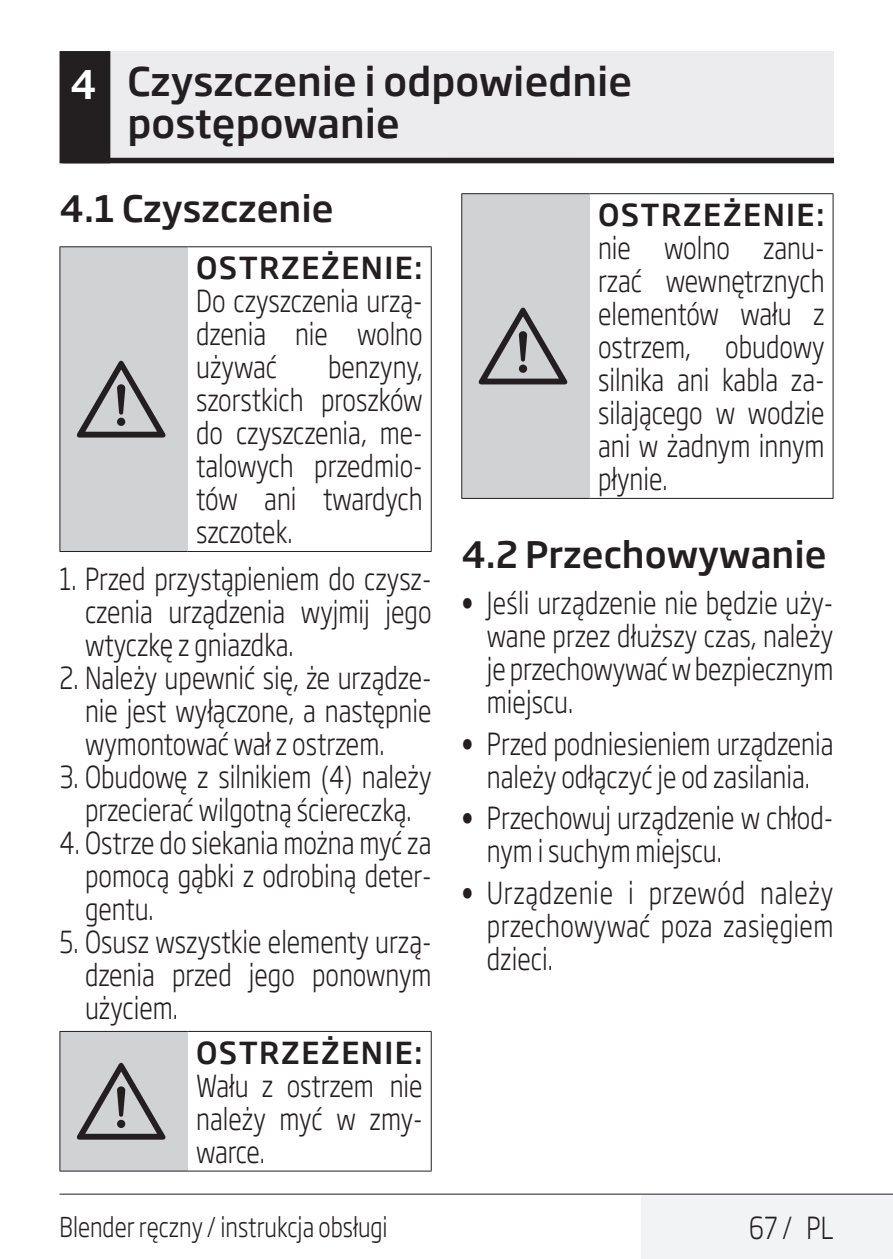
<style>
.page{position:relative;width:893px;height:1259px;background:#fff}
.page>*{position:absolute;margin:0;border:0;box-sizing:border-box;transform-origin:0 0}
.t1{font:96px "ZIWARNUN";color:#231f20}
.Unite_Baslik_Icerik{font:500 39px/42px "Soho Gothic Pro";color:#231f20}
.Alt_Baslik_Icerik{font:500 36px "Soho Gothic Pro";color:#231f20}
.Duz_Metin{font:300 30px/33px "Soho Gothic Pro";color:#231f20;text-align:justify;scale:.8 1}
.Master_Sayfa_Sağ_Num{font:300 30px "Soho Gothic Pro";color:#231f20;scale:.8 1}
.t2{font:300 27px "Soho Gothic Pro";color:#231f20;scale:.8 1}
.s1{color:#fff}
.s2{font-weight:500}
.s3{font-family:"Helvetica Neue LT Pro";font-weight:700;font-stretch:condensed}
</style>
<div class="page">
<div style="left:62px;top:51px;width:771px;height:110px;background:#ececee"></div>
<hr style="left:62px;top:159px;width:771px;height:3px;background:#231f20">
<div style="left:61px;top:53px;width:48px;height:109px;background:#231f20"></div>
<div style="left:60px;top:51px;width:50px;height:112px;border:3px solid #231f20"></div>
<div style="left:641px;top:1193px;width:252px;height:66px;background:#f2f3f4"></div>
<hr style="left:60px;top:1193px;width:833px;height:1px;background:#231f20">
<div style="left:60px;top:247px;width:128px;height:304px;background:#d1d2d4"></div>
<hr style="left:188px;top:246px;width:244px;height:1px;background:#231f20">
<hr style="left:431px;top:247px;width:1px;height:304px;background:#231f20">
<hr style="left:188px;top:551px;width:244px;height:1px;background:#231f20">
<hr style="left:60px;top:551px;width:128px;height:1px;background:#231f20">
<hr style="left:60px;top:246px;width:128px;height:1px;background:#231f20">
<hr style="left:59px;top:247px;width:1px;height:304px;background:#231f20">
<div style="left:60px;top:1031px;width:128px;height:140px;background:#d1d2d4"></div>
<hr style="left:188px;top:1031px;width:244px;height:1px;background:#231f20">
<hr style="left:431px;top:1031px;width:1px;height:139px;background:#231f20">
<hr style="left:188px;top:1170px;width:244px;height:1px;background:#231f20">
<hr style="left:60px;top:1170px;width:128px;height:1px;background:#231f20">
<hr style="left:60px;top:1031px;width:128px;height:1px;background:#231f20">
<hr style="left:59px;top:1031px;width:1px;height:139px;background:#231f20">
<div style="left:462px;top:194px;width:127px;height:304px;background:#d1d2d4"></div>
<hr style="left:589px;top:193px;width:244px;height:1px;background:#231f20">
<hr style="left:833px;top:194px;width:1px;height:304px;background:#231f20">
<hr style="left:589px;top:498px;width:244px;height:1px;background:#231f20">
<hr style="left:461px;top:498px;width:128px;height:1px;background:#231f20">
<hr style="left:461px;top:193px;width:128px;height:1px;background:#231f20">
<hr style="left:461px;top:194px;width:1px;height:304px;background:#231f20">
<p class="Unite_Baslik_Icerik" style="left:128px;top:58px;width:506px;text-indent:-57px"><span class="s1">4</span> Czyszczenie i odpowiednie postępowanie</p>
<p class="Alt_Baslik_Icerik" style="left:60px;top:180px;width:276px">4.1 Czyszczenie</p>
<p class="Duz_Metin" style="left:196px;top:249px;width:285px"><span class="s2">OSTRZEŻENIE:<br></span>Do czyszczenia urzą&shy;dzenia nie wolno używać</p>
<p class="Duz_Metin" style="left:196px;top:348px;width:285px;text-indent:132px">benzyny, szorstkich proszków do czyszczenia, me&shy;talowych przedmio&shy;tów ani twardych szczotek.</p>
<p class="Duz_Metin" style="left:85px;top:560px;width:435px;text-indent:-26px">1. Przed przystąpieniem do czysz&shy;czenia urządzenia wyjmij jego wtyczkę z gniazdka.</p>
<p class="Duz_Metin" style="left:85px;top:659px;width:435px;text-indent:-26px">2. Należy upewnić się, że urządze&shy;nie jest wyłączone, a następnie wymontować wał z ostrzem.</p>
<p class="Duz_Metin" style="left:60px;top:758px;width:467px;text-align:center">3. Obudowę z silnikiem (4) należy przecierać wilgotną ściereczką.</p>
<p class="Duz_Metin" style="left:85px;top:824px;width:435px;text-indent:-26px">4. Ostrze do siekania można myć za pomocą gąbki z odrobiną deter&shy;gentu.</p>
<p class="Duz_Metin" style="left:85px;top:923px;width:435px;text-indent:-26px">5. Osusz wszystkie elementy urzą&shy;dzenia przed jego ponownym użyciem.</p>
<p class="t1" style="left:77px;top:1050px;width:94px">A</p>
<p class="t1" style="left:77px;top:348px;width:94px">A</p>
<p class="Duz_Metin" style="left:196px;top:1034px;width:285px"><span class="s2">OSTRZEŻENIE:<br></span>Wału z ostrzem nie należy myć w zmy&shy;warce.</p>
<p class="t1" style="left:479px;top:295px;width:94px">A</p>
<p class="Duz_Metin" style="left:598px;top:196px;width:285px"><span class="s2">OSTRZEŻENIE: </span>nie wolno zanu&shy;rzać wewnętrznych elementów wału z ostrzem, obudowy silnika ani kabla za&shy;silającego w wodzie ani w żadnym innym płynie.</p>
<p class="Alt_Baslik_Icerik" style="left:461px;top:526px;width:367px">4.2 Przechowywanie</p>
<p class="Duz_Metin" style="left:487px;top:585px;width:435px;text-indent:-26px"><span class="s3">•</span> Jeśli urządzenie nie będzie uży&shy;wane przez dłuższy czas, należy je przechowywać w bezpiecznym miejscu.</p>
<p class="Duz_Metin" style="left:461px;top:725px;width:467px;text-align:center"><span class="s3">•</span> Przed podniesieniem urządzenia należy odłączyć je od zasilania.</p>
<p class="Duz_Metin" style="left:487px;top:800px;width:435px;text-indent:-26px"><span class="s3">•</span> Przechowuj urządzenie w chłod&shy;nym i suchym miejscu.</p>
<p class="Duz_Metin" style="left:487px;top:874px;width:435px;text-indent:-26px"><span class="s3">•</span> Urządzenie i przewód należy przechowywać poza zasięgiem dzieci.</p>
<p class="t2" style="left:60px;top:1206px;width:412px">Blender ręczny / instrukcja obsługi</p>
<p class="Master_Sayfa_Sağ_Num" style="left:749px;top:1204px;width:107px">67 / PL</p>
</div>
